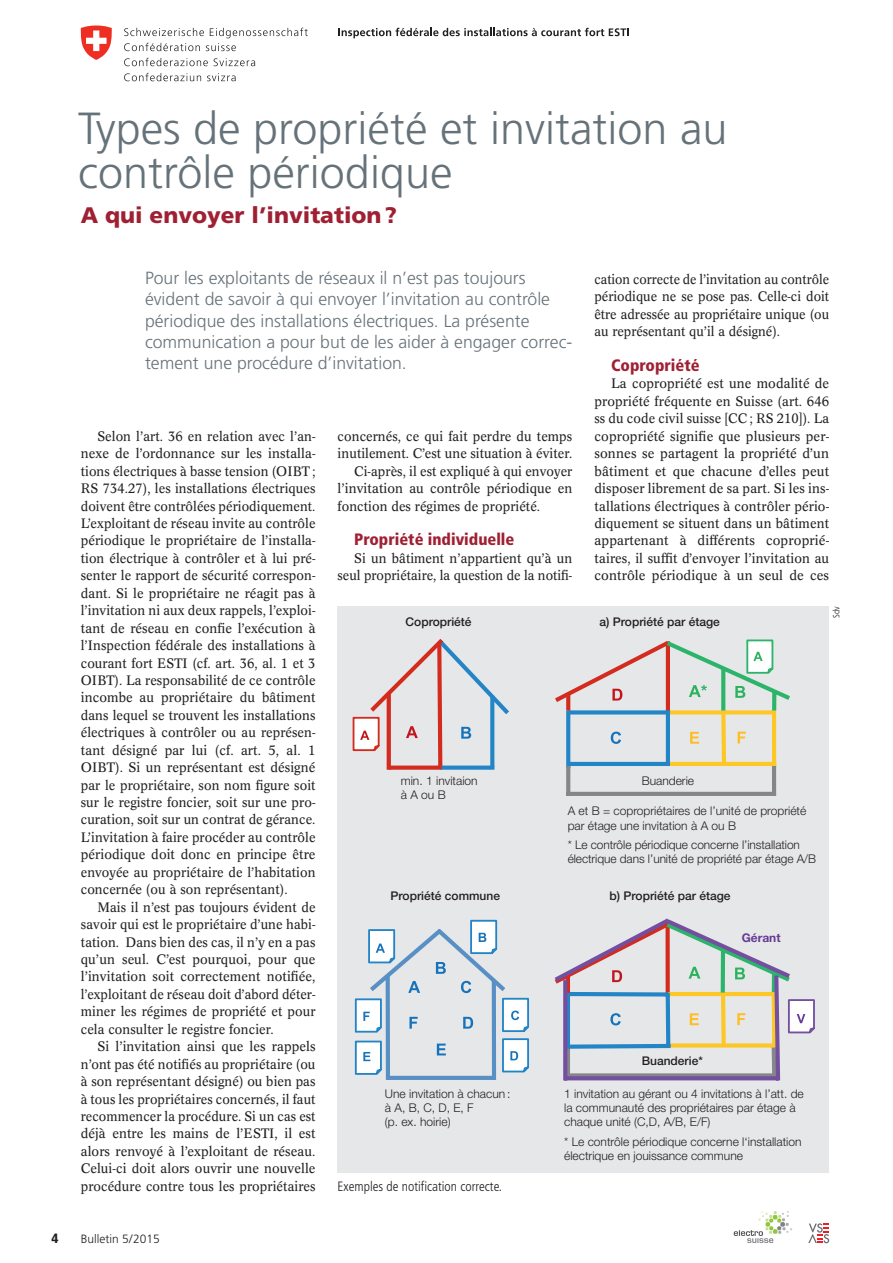
<style>
.page{position:relative;width:893px;height:1263px;background:#fff}
.page>*{position:absolute;margin:0;border:0;box-sizing:border-box;transform-origin:0 0}
.t1{font:300 45px/43.5px "Frutiger LT Std";color:#667279}
.t2{font:900 22.5px "Frutiger LT Std";color:#9f2033}
.t3{font:300 17.7px/21.5px "Frutiger LT Std";color:#667279}
.t4{font:900 condensed 16.5px "Frutiger LT Std";color:#9f2033}
.t5{font:13.5px/17.4px "Concorde BQ";letter-spacing:.005em;color:#231f20;text-align:justify;scale:.96 1}
.t6{font:13.5px/17.4px "Concorde BQ";letter-spacing:.005em;color:#231f20;text-align:justify}
.t7{font:13.5px/17.4px "Concorde BQ";letter-spacing:.005em;color:#231f20;text-align:justify;scale:.94 1}
.t8{font:300 condensed 13.5px "Frutiger LT Std";color:#231f20}
.t9{font:900 condensed 13.5px "Frutiger LT Std";color:#231f20}
.t10{font:300 12px/14.2px "Helvetica Neue LT Std";color:#231f20}
.t11{font:500 12px "Helvetica Neue LT Std";color:#231f20}
.t12{font:300 12px "Frutiger LT Std";color:#231f20}
.t13{font:700 12px "Helvetica Neue LT Std";color:#673a96}
.t14{font:300 condensed 9px "Frutiger LT Std";color:#231f20}
</style>
<div class="page">
<svg style="left:124px;top:28px;width:184px;height:23px"></svg>
<svg style="left:124px;top:58px;width:84px;height:8px"></svg>
<svg style="left:214px;top:58px;width:41px;height:8px"></svg>
<svg style="left:124px;top:73px;width:77px;height:8px"></svg>
<svg style="left:207px;top:73px;width:29px;height:8px"></svg>
<svg style="left:81px;top:26px;width:31px;height:34px"></svg>
<svg style="left:338px;top:28px;width:291px;height:10px"></svg>
<svg style="left:808px;top:1223px;width:21px;height:20px"></svg>
<svg style="left:734px;top:1211px;width:58px;height:32px"></svg>
<div style="left:338px;top:606px;width:491px;height:567px;background:#e6e7e9"></div>
<svg style="left:555px;top:639px;width:235px;height:131px"></svg>
<svg style="left:566px;top:766px;width:4px;height:30px"></svg>
<hr style="left:772px;top:765px;width:4px;height:31px;background:#858687">
<hr style="left:567px;top:792px;width:208px;height:4px;background:#858687">
<hr style="left:723px;top:762px;width:53px;height:4px;background:#fdc826">
<svg style="left:352px;top:639px;width:157px;height:131px"></svg>
<svg style="left:354px;top:919px;width:175px;height:161px"></svg>
<svg style="left:554px;top:918px;width:261px;height:163px"></svg>
<h1 class="t1" style="left:78px;top:108px;width:651px">Types de propriété et invitation au contrôle périodique</h1>
<h2 class="t2" style="left:81px;top:201px;width:318px">A qui envoyer l’invitation?</h2>
<p class="t3" style="left:145px;top:267px;width:429px">Pour les exploitants de réseaux il n’est pas toujours évident de savoir à qui envoyer l’invitation au contrôle périodique des installations électriques. La présente communication a pour but de les aider à engager correc&shy;tement une procédure d’invitation.</p>
<p class="t7" style="left:594px;top:271px;width:251px">cation correcte de l’invitation au contrôle périodique ne se pose pas. Celle-ci doit être adressée au propriétaire unique (ou au représentant qu’il a désigné).</p>
<p class="t4" style="left:611px;top:355px;width:90px">Copropriété</p>
<p class="t6" style="left:594px;top:375px;width:236px;text-indent:17px">La copropriété est une modalité de propriété fréquente en Suisse (art. 646 ss du code civil suisse [CC; RS 210]). La copropriété signifie que plusieurs per&shy;sonnes se partagent la propriété d’un bâtiment et que chacune d’elles peut disposer librement de sa part. Si les ins&shy;tallations électriques à contrôler pério&shy;diquement se situent dans un bâtiment appartenant à différents coproprié&shy;taires, il suffit d’envoyer l’invitation au contrôle périodique à un seul de ces</p>
<p class="t5" style="left:81px;top:427px;width:246px;text-indent:17px">Selon l’art. 36 en relation avec l’an&shy;nexe de l’ordonnance sur les installa&shy;tions électriques à basse tension (OIBT; RS 734.27), les installations électriques doivent être contrôlées périodiquement.<br>L’exploitant de réseau invite au contrôle périodique le propriétaire de l’installa&shy;tion électrique à contrôler et à lui pré&shy;senter le rapport de sécurité correspon&shy;dant. Si le propriétaire ne réagit pas à l’invitation ni aux deux rappels, l’exploi&shy;tant de réseau en confie l’exécution à l’Inspection fédérale des installations à courant fort ESTI (cf. art. 36, al. 1 et 3<br>OIBT). La responsabilité de ce contrôle incombe au propriétaire du bâtiment dans lequel se trouvent les installations électriques à contrôler ou au représen&shy;tant désigné par lui (cf. art. 5, al. 1<br>OIBT). Si un représentant est désigné par le propriétaire, son nom figure soit sur le registre foncier, soit sur une pro&shy;curation, soit sur un contrat de gérance.<br>L’invitation à faire procéder au contrôle périodique doit donc en principe être envoyée au propriétaire de l’habitation concernée (ou à son représentant).</p>
<p class="t5" style="left:81px;top:898px;width:246px;text-indent:17px">Mais il n’est pas toujours évident de savoir qui est le propriétaire d’une habi&shy;tation. Dans bien des cas, il n’y en a pas qu’un seul. C’est pourquoi, pour que l’invitation soit correctement notifiée, l’exploitant de réseau doit d’abord déter&shy;miner les régimes de propriété et pour cela consulter le registre foncier.</p>
<p class="t6" style="left:81px;top:1038px;width:236px;text-indent:17px">Si l’invitation ainsi que les rappels n’ont pas été notifiés au propriétaire (ou à son représentant désigné) ou bien pas à tous les propriétaires concernés, il faut recommencer la procédure. Si un cas est déjà entre les mains de l’ESTI, il est alors renvoyé à l’exploitant de réseau.<br>Celui-ci doit alors ouvrir une nouvelle procédure contre tous les propriétaires</p>
<p class="t5" style="left:338px;top:427px;width:246px">concernés, ce qui fait perdre du temps</p>
<p class="t5" style="left:338px;top:445px;width:246px">inutilement. C’est une situation à éviter.</p>
<p class="t5" style="left:354px;top:462px;width:229px">Ci-après, il est expliqué à qui envoyer</p>
<p class="t6" style="left:338px;top:480px;width:236px">l’invitation au contrôle périodique en</p>
<p class="t5" style="left:338px;top:497px;width:212px">fonction des régimes de propriété.</p>
<p class="t4" style="left:354px;top:530px;width:162px">Propriété individuelle</p>
<p class="t5" style="left:338px;top:550px;width:246px;text-align:right">Si un bâtiment n’appartient qu’à un seul propriétaire, la question de la notifi-</p>
<p class="t14" style="left:831px;top:618px;width:13px;rotate:-90deg">Sdv</p>
<p class="t11" style="left:406px;top:615px;width:68px">Copropriété</p>
<p class="t11" style="left:600px;top:615px;width:122px">a) Propriété par étage</p>
<p class="t10" style="left:401px;top:773px;width:78px">min. 1 invitaion à A ou B</p>
<p class="t10" style="left:642px;top:773px;width:54px">Buanderie</p>
<p class="t10" style="left:568px;top:804px;width:240px">A et B = copropriétaires de l’unité de propriété par étage une invitation à A ou B</p>
<p class="t10" style="left:568px;top:837px;width:250px">* Le contrôle périodique concerne l’installation électrique dans l’unité de propriété par étage A/B</p>
<p class="t11" style="left:391px;top:888px;width:111px">Propriété commune</p>
<p class="t11" style="left:610px;top:888px;width:122px">b) Propriété par étage</p>
<p class="t13" style="left:742px;top:930px;width:40px">Gérant</p>
<p class="t11" style="left:642px;top:1053px;width:63px">Buanderie*</p>
<p class="t10" style="left:385px;top:1086px;width:127px">Une invitation à chacun : à A, B, C, D, E, F<br>(p. ex. hoirie)</p>
<p class="t10" style="left:564px;top:1086px;width:241px">1 invitation au gérant ou 4 invitations à l’att. de la communauté des propriétaires par étage à chaque unité (C,D, A/B, E/F)</p>
<p class="t10" style="left:564px;top:1134px;width:239px">* Le contrôle périodique concerne l‘installation électrique en jouissance commune</p>
<p class="t8" style="left:338px;top:1178px;width:166px">Exemples de notification correcte.</p>
<p class="t9" style="left:52px;top:1230px;width:9px">4</p>
<p class="t12" style="left:81px;top:1232px;width:81px">Bulletin 5/2015</p>
</div>
